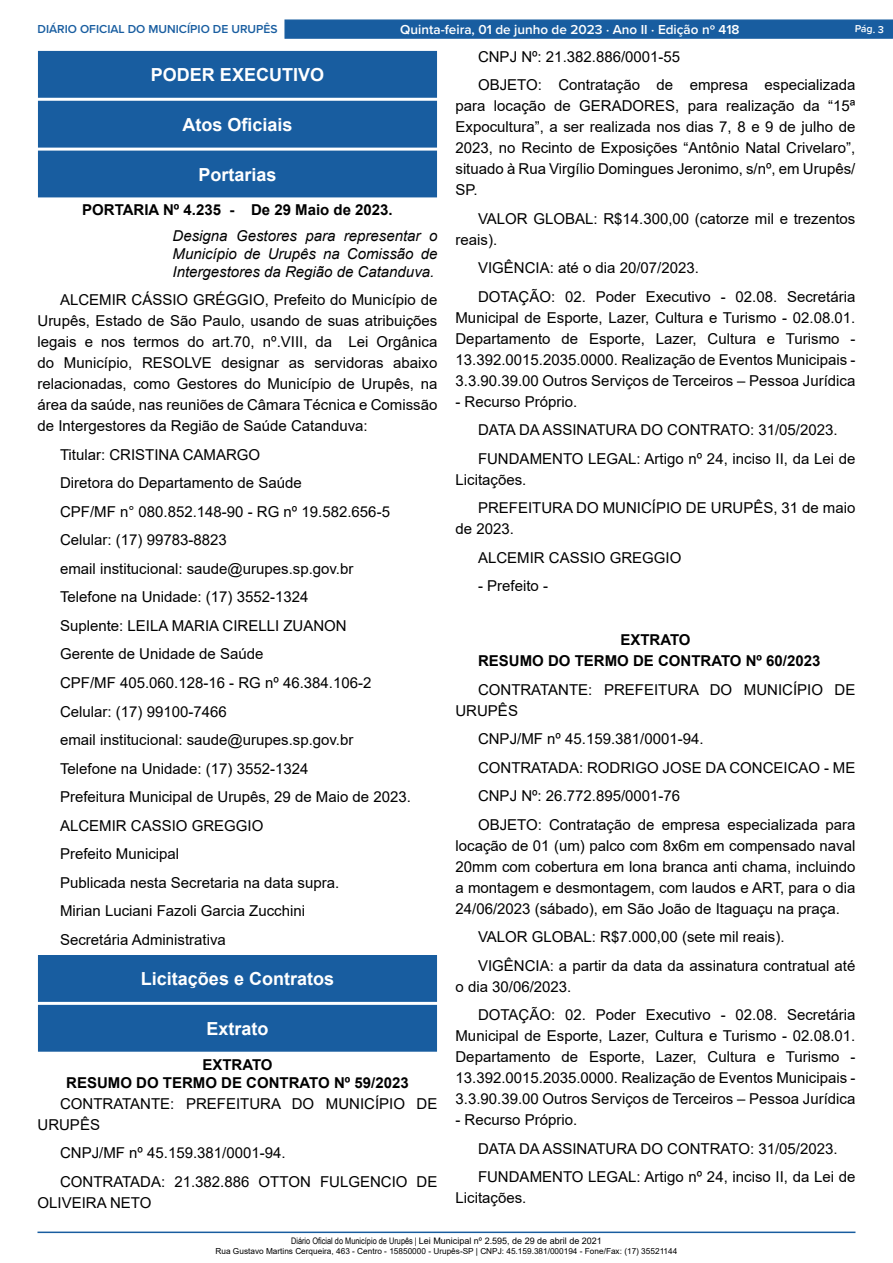
<style>
.page{position:relative;width:893px;height:1263px;background:#fff}
.page>*{position:absolute;margin:0;border:0;box-sizing:border-box;transform-origin:0 0}
.t1{font:700 18px "Arial";color:#fff}
._2_-_Corpo{font:15px/21px "Arial";color:#000}
._3_-_Ementa{font:italic 15px/18px "Arial";color:#000;text-align:justify}
._1_-_Cabeçalho{font:700 15px "Arial";color:#000}
._6_-_Corpo_Negrito{font:700 15px "Arial";color:#000}
.t2{font:600 13.5px "Proxima Nova";color:#fff}
.t3{font:600 12px "Proxima Nova";color:#185da0}
.t4{font:600 10.5px "Proxima Nova";color:#fff}
.t5{font:9px "Arial";color:#000}
.t6{font:8.25px "Arial";color:#000}
.s1{font-family:"Arial Narrow"}
</style>
<div class="page">
<hr style="left:38px;top:1231px;width:817px;height:2px;background:#185da0">
<div style="left:284px;top:19px;width:609px;height:20px;background:#185da0;border:1px solid #185da0"></div>
<div style="left:39px;top:51px;width:397px;height:46px;background:#185da0"></div>
<div style="left:38px;top:51px;width:399px;height:47px;border:1px solid #185da0"></div>
<div style="left:39px;top:101px;width:397px;height:46px;background:#185da0"></div>
<div style="left:38px;top:101px;width:399px;height:47px;border:1px solid #185da0"></div>
<div style="left:39px;top:151px;width:397px;height:46px;background:#185da0"></div>
<div style="left:39px;top:955px;width:397px;height:46px;background:#185da0"></div>
<div style="left:38px;top:955px;width:399px;height:47px;border:1px solid #185da0"></div>
<div style="left:39px;top:1005px;width:397px;height:46px;background:#185da0"></div>
<div style="left:38px;top:1005px;width:399px;height:47px;border:1px solid #185da0"></div>
<p class="t3" style="left:38px;top:20px;width:242px">DIÁRIO OFICIAL DO MUNICÍPIO DE URUPÊS</p>
<p class="t2" style="left:400px;top:19px;width:341px">Quinta-feira, 01 de junho de 2023 ⋅ Ano II ⋅ Edição nº 418</p>
<p class="t4" style="left:855px;top:21px;width:31px;rotate:2deg">Pág. 3</p>
<p class="t1" style="left:151px;top:62px;width:175px">PODER EXECUTIVO</p>
<p class="t1" style="left:182px;top:112px;width:112px">Atos Oficiais</p>
<p class="t1" style="left:198px;top:162px;width:80px">Portarias</p>
<p class="_1_-_Cabeçalho" style="left:82px;top:200px;width:312px">PORTARIA Nº 4.235 - De 29 Maio de 2023.</p>
<p class="_3_-_Ementa" style="left:172px;top:227px;width:266px">Designa Gestores para representar o Município de Urupês na Comissão de Intergestores da Região de Catanduva.</p>
<p class="_2_-_Corpo" style="left:38px;top:290px;width:401px;text-align:justify;text-indent:22px">ALCEMIR CÁSSIO GRÉGGIO, Prefeito do Município de Urupês, Estado de São Paulo, usando de suas atribuições legais e nos termos do art.70, nº.VIII, da Lei Orgânica do Município, RESOLVE designar as servidoras abaixo relacionadas, como Gestores do Município de Urupês, na área da saúde, nas reuniões de Câmara Técnica e Comissão de Intergestores da Região de Saúde Catanduva:</p>
<p class="_2_-_Corpo" style="left:60px;top:444px;width:202px">Titular: CRISTINA CAMARGO</p>
<p class="_2_-_Corpo" style="left:60px;top:473px;width:243px">Diretora do Departamento de Saúde</p>
<p class="_2_-_Corpo" style="left:60px;top:501px;width:331px">CPF/MF n° 080.852.148-90 - RG nº 19.582.656-5</p>
<p class="_2_-_Corpo" style="left:60px;top:530px;width:168px">Celular: (17) 99783-8823</p>
<p class="_2_-_Corpo" style="left:60px;top:558px;width:295px">email institucional: saude@urupes.sp.gov.br</p>
<p class="_2_-_Corpo" style="left:60px;top:587px;width:250px">Telefone na Unidade: (17) 3552-1324</p>
<p class="_2_-_Corpo" style="left:60px;top:615px;width:288px">Suplente: LEILA MARIA CIRELLI ZUANON</p>
<p class="_2_-_Corpo" style="left:60px;top:644px;width:205px">Gerente de Unidade de Saúde</p>
<p class="_2_-_Corpo" style="left:60px;top:672px;width:313px">CPF/MF 405.060.128-16 - RG nº 46.384.106-2</p>
<p class="_2_-_Corpo" style="left:60px;top:701px;width:168px">Celular: (17) 99100-7466</p>
<p class="_2_-_Corpo" style="left:60px;top:729px;width:295px">email institucional: saude@urupes.sp.gov.br</p>
<p class="_2_-_Corpo" style="left:60px;top:758px;width:250px">Telefone na Unidade: (17) 3552-1324</p>
<p class="_2_-_Corpo" style="left:60px;top:786px;width:352px">Prefeitura Municipal de Urupês, 29 de Maio de 2023.</p>
<p class="_2_-_Corpo" style="left:60px;top:815px;width:205px">ALCEMIR CASSIO GREGGIO</p>
<p class="_2_-_Corpo" style="left:60px;top:843px;width:121px">Prefeito Municipal</p>
<p class="_2_-_Corpo" style="left:60px;top:872px;width:281px">Publicada nesta Secretaria na data supra.</p>
<p class="_2_-_Corpo" style="left:60px;top:900px;width:247px">Mirian Luciani Fazoli Garcia Zucchini</p>
<p class="_2_-_Corpo" style="left:60px;top:929px;width:167px">Secretária Administrativa</p>
<p class="t1" style="left:141px;top:966px;width:195px">Licitações e Contratos</p>
<p class="t1" style="left:206px;top:1016px;width:64px">Extrato</p>
<p class="_1_-_Cabeçalho" style="left:202px;top:1054px;width:72px">EXTRATO</p>
<p class="_1_-_Cabeçalho" style="left:66px;top:1072px;width:344px">RESUMO DO TERMO DE CONTRATO Nº 59/2023</p>
<p class="_2_-_Corpo" style="left:38px;top:1093px;width:401px;text-indent:22px">CONTRATANTE: PREFEITURA DO MUNICÍPIO DE<br>URUPÊS</p>
<p class="_2_-_Corpo" style="left:60px;top:1142px;width:227px">CNPJ/MF nº 45.159.381/0001-94.</p>
<p class="_2_-_Corpo" style="left:38px;top:1171px;width:401px;text-indent:22px">CONTRATADA: 21.382.886 OTTON FULGENCIO DE<br>OLIVEIRA NETO</p>
<p class="_2_-_Corpo" style="left:478px;top:46px;width:204px">CNPJ Nº: 21.382.886/0001-55</p>
<p class="_2_-_Corpo" style="left:455px;top:74px;width:401px;text-align:justify;text-indent:22px">OBJETO: Contratação de empresa especializada para locação de GERADORES, para realização da “15ª Expocultura”, a ser realizada nos dias 7, 8 e 9 de julho de 2023, no Recinto de Exposições “Antônio Natal Crivelaro”, situado à Rua Virgílio Domingues Jeronimo, s/nº, em Urupês/ SP.</p>
<p class="_2_-_Corpo" style="left:455px;top:208px;width:401px;text-indent:22px">VALOR GLOBAL: R$14.300,00 (catorze mil e trezentos reais).</p>
<p class="_2_-_Corpo" style="left:478px;top:257px;width:222px">VIGÊNCIA: até o dia 20/07/2023.</p>
<p class="_2_-_Corpo" style="left:455px;top:286px;width:401px;text-align:justify;text-indent:22px">DOTAÇÃO: 02. Poder Executivo - 02.08. Secretária Municipal de Esporte, Lazer, Cultura e Turismo - 02.08.01.<br>Departamento de Esporte, Lazer, Cultura e Turismo - 13.392.0015.2035.0000. Realização de Eventos Municipais - 3.3.90.39.00 Outros Serviços de Terceiros – Pessoa Jurídica</p>
<p class="_2_-_Corpo" style="left:455px;top:391px;width:123px">- Recurso Próprio.</p>
<p class="_2_-_Corpo" style="left:478px;top:419px;width:361px">DATA DA ASSINATURA DO CONTRATO: 31/05/2023.</p>
<p class="_2_-_Corpo" style="left:455px;top:448px;width:401px;text-indent:22px">FUNDAMENTO LEGAL: Artigo nº 24, inciso II, da Lei de<br>Licitações.</p>
<p class="_2_-_Corpo" style="left:455px;top:497px;width:401px;text-indent:22px">PREFEITURA DO MUNICÍPIO DE URUPÊS, 31 de maio de 2023.</p>
<p class="_2_-_Corpo" style="left:478px;top:547px;width:205px">ALCEMIR CASSIO GREGGIO</p>
<p class="_2_-_Corpo" style="left:478px;top:575px;width:72px">- Prefeito -</p>
<p class="_1_-_Cabeçalho" style="left:620px;top:629px;width:72px">EXTRATO</p>
<p class="_6_-_Corpo_Negrito" style="left:478px;top:650px;width:344px">RESUMO DO TERMO DE CONTRATO Nº 60/2023</p>
<p class="_2_-_Corpo" style="left:455px;top:679px;width:401px;text-indent:22px">CONTRATANTE: PREFEITURA DO MUNICÍPIO DE<br>URUPÊS</p>
<p class="_2_-_Corpo" style="left:478px;top:728px;width:227px">CNPJ/MF nº 45.159.381/0001-94.</p>
<p class="_2_-_Corpo" style="left:478px;top:757px;width:379px">CONTRATADA: RODRIGO JOSE DA CONCEICAO - ME</p>
<p class="_2_-_Corpo" style="left:478px;top:785px;width:204px">CNPJ Nº: 26.772.895/0001-76</p>
<p class="_2_-_Corpo" style="left:455px;top:814px;width:401px;text-align:justify;text-indent:22px">OBJETO: Contratação de empresa especializada para locação de 01 (um) palco com 8x6m em compensado naval 20mm com cobertura em lona branca anti chama, incluindo a montagem e desmontagem, com laudos e ART, para o dia 24/06/2023 (sábado), em São João de Itaguaçu na praça.</p>
<p class="_2_-_Corpo" style="left:478px;top:926px;width:308px">VALOR GLOBAL: R$7.000,00 (sete mil reais).</p>
<p class="_2_-_Corpo" style="left:455px;top:955px;width:401px;text-indent:22px">VIGÊNCIA: a partir da data da assinatura contratual até o dia 30/06/2023.</p>
<p class="_2_-_Corpo" style="left:455px;top:1004px;width:401px;text-align:justify;text-indent:22px">DOTAÇÃO: 02. Poder Executivo - 02.08. Secretária Municipal de Esporte, Lazer, Cultura e Turismo - 02.08.01.<br>Departamento de Esporte, Lazer, Cultura e Turismo - 13.392.0015.2035.0000. Realização de Eventos Municipais - 3.3.90.39.00 Outros Serviços de Terceiros – Pessoa Jurídica</p>
<p class="_2_-_Corpo" style="left:455px;top:1109px;width:123px">- Recurso Próprio.</p>
<p class="_2_-_Corpo" style="left:478px;top:1138px;width:361px">DATA DA ASSINATURA DO CONTRATO: 31/05/2023.</p>
<p class="_2_-_Corpo" style="left:455px;top:1166px;width:401px;text-indent:22px">FUNDAMENTO LEGAL: Artigo nº 24, inciso II, da Lei de<br>Licitações.</p>
<p class="t5" style="left:291px;top:1235px;width:312px"><span class="s1">Diário Oficial do Município de Urupês |</span> Lei Municipal nº 2.595, de 29 de abril de 2021</p>
<p class="t6" style="left:216px;top:1245px;width:463px">Rua Gustavo Martins Cerqueira, 463 - Centro - 15850000 - Urupês-SP | CNPJ: 45.159.381/000194 - Fone/Fax: (17) 35521144</p>
</div>
